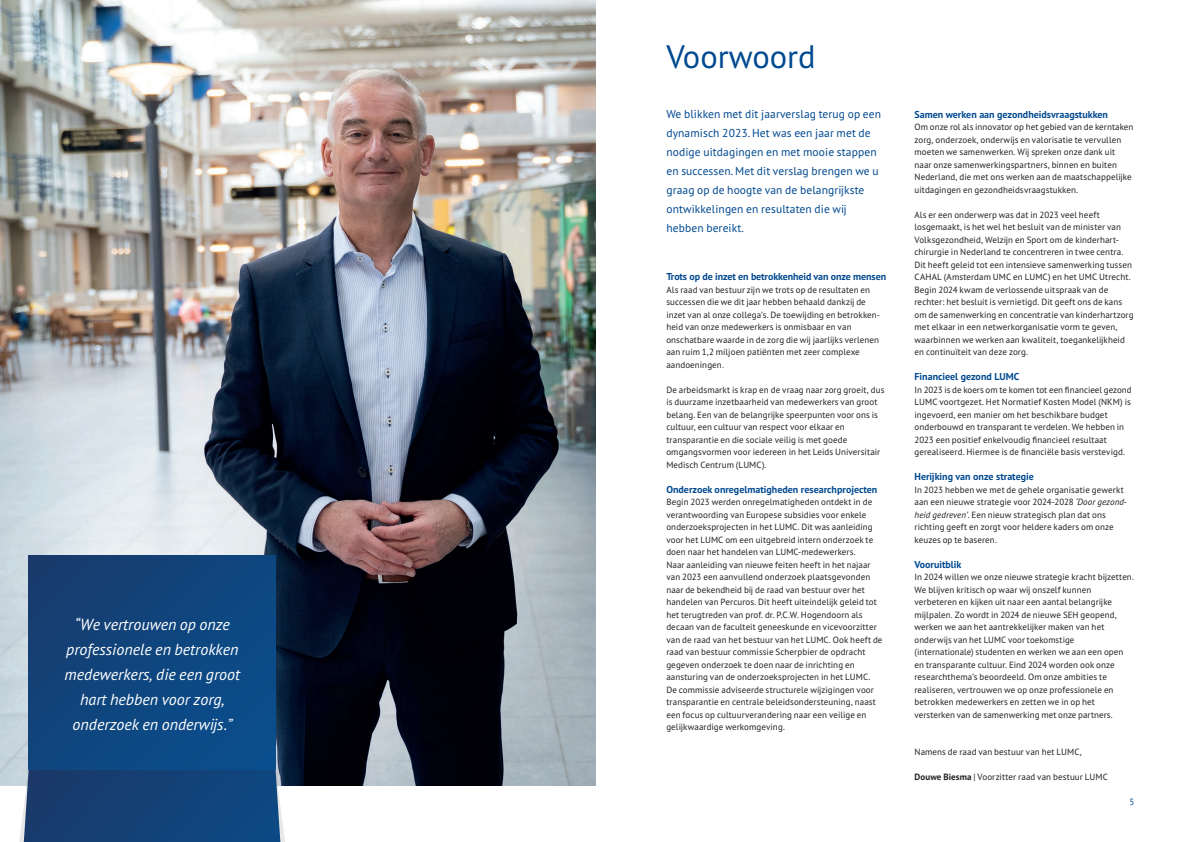
<style>
.page{position:relative;width:1191px;height:842px;background:#fff}
.page>*{position:absolute;margin:0;border:0;box-sizing:border-box;transform-origin:0 0}
.kop_blauw{font:32.5px "PT Sans Pro";color:#014990}
.uitgelicht_diap{font:italic 16px/25px "PT Sans Pro";color:#fff;text-align:center}
.intro{font:11.5px/19px "PT Sans Pro";letter-spacing:.01em;color:#014990}
.subkopje_blauw{font:700 10px "PT Sans Pro";color:#014990}
.broodtekst{font:9px/12.5px "PT Sans Pro";letter-spacing:.01em;color:#231f20}
.t1{font:9px "PT Sans Pro";color:#014990}
.s1{font-style:italic}
.s2{font-weight:700}
</style>
<div class="page">
<img style="left:0;top:0;width:595px;height:785px">
<svg style="left:0;top:769px;width:304px;height:73px;background:#355c89"></svg>
<div style="left:29px;top:555px;width:246px;height:214px;background:linear-gradient(to right,#144074,#0b4b88)"></div>
<p class="uitgelicht_diap" style="left:65px;top:611px;width:177px">“We vertrouwen op onze professionele en betrokken medewerkers, die een groot hart hebben voor zorg, onderzoek en onderwijs.”</p>
<p class="kop_blauw" style="left:666px;top:35px;width:151px">Voorwoord</p>
<p class="intro" style="left:666px;top:104px;width:216px">We blikken met dit jaarverslag terug op een dynamisch 2023. Het was een jaar met de nodige uitdagingen en met mooie stappen en successen. Met dit verslag brengen we u graag op de hoogte van de belangrijkste ontwikkelingen en resultaten die wij hebben bereikt.</p>
<p class="subkopje_blauw" style="left:666px;top:270px;width:221px">Trots op de inzet en betrokkenheid van onze mensen</p>
<p class="broodtekst" style="left:666px;top:283px;width:215px">Als raad van bestuur zijn we trots op de resultaten en successen die we dit jaar hebben behaald dankzij de inzet van al onze collega’s. De toewijding en betrokken&shy;heid van onze medewerkers is onmisbaar en van onschatbare waarde in de zorg die wij jaarlijks verlenen aan ruim 1,2 miljoen patiënten met zeer complexe aandoeningen.</p>
<p class="broodtekst" style="left:666px;top:383px;width:220px">De arbeidsmarkt is krap en de vraag naar zorg groeit, dus is duurzame inzetbaarheid van medewerkers van groot belang. Een van de belangrijke speerpunten voor ons is cultuur, een cultuur van respect voor elkaar en transparantie en die sociale veilig is met goede omgangsvormen voor iedereen in het Leids Universitair Medisch Centrum (LUMC).</p>
<p class="subkopje_blauw" style="left:666px;top:482px;width:212px">Onderzoek onregelmatigheden researchprojecten</p>
<p class="broodtekst" style="left:666px;top:495px;width:218px">Begin 2023 werden onregelmatigheden ontdekt in de verantwoording van Europese subsidies voor enkele onderzoeksprojecten in het LUMC. Dit was aanleiding voor het LUMC om een uitgebreid intern onderzoek te doen naar het handelen van LUMC-medewerkers.<br>Naar aanleiding van nieuwe feiten heeft in het najaar van 2023 een aanvullend onderzoek plaatsgevonden naar de bekendheid bij de raad van bestuur over het handelen van Percuros. Dit heeft uiteindelijk geleid tot het terugtreden van prof. dr. P.C.W. Hogendoorn als decaan van de faculteit geneeskunde en vicevoorzitter van de raad van het bestuur van het LUMC. Ook heeft de raad van bestuur commissie Scherpbier de opdracht gegeven onderzoek te doen naar de inrichting en aansturing van de onderzoeksprojecten in het LUMC.<br>De commissie adviseerde structurele wijzigingen voor transparantie en centrale beleidsondersteuning, naast een focus op cultuurverandering naar een veilige en gelijkwaardige werkomgeving.</p>
<p class="subkopje_blauw" style="left:914px;top:107px;width:195px">Samen werken aan gezondheidsvraagstukken</p>
<p class="broodtekst" style="left:914px;top:120px;width:220px">Om onze rol als innovator op het gebied van de kerntaken zorg, onderzoek, onderwijs en valorisatie te vervullen moeten we samenwerken. Wij spreken onze dank uit naar onze samenwerkingspartners, binnen en buiten Nederland, die met ons werken aan de maatschappelijke uitdagingen en gezondheidsvraagstukken.</p>
<p class="broodtekst" style="left:914px;top:208px;width:220px">Als er een onderwerp was dat in 2023 veel heeft losgemaakt, is het wel het besluit van de minister van Volksgezondheid, Welzijn en Sport om de kinderhart&shy;chirurgie in Nederland te concentreren in twee centra.<br>Dit heeft geleid tot een intensieve samenwerking tussen CAHAL (Amsterdam UMC en LUMC) en het UMC Utrecht.<br>Begin 2024 kwam de verlossende uitspraak van de rechter: het besluit is vernietigd. Dit geeft ons de kans om de samenwerking en concentratie van kinderhartzorg met elkaar in een netwerkorganisatie vorm te geven, waarbinnen we werken aan kwaliteit, toegankelijkheid en continuïteit van deze zorg.</p>
<p class="subkopje_blauw" style="left:914px;top:370px;width:106px">Financieel gezond LUMC</p>
<p class="broodtekst" style="left:914px;top:383px;width:219px">In 2023 is de koers om te komen tot een financieel gezond LUMC voortgezet. Het Normatief Kosten Model (NKM) is ingevoerd, een manier om het beschikbare budget onderbouwd en transparant te verdelen. We hebben in 2023 een positief enkelvoudig financieel resultaat gerealiseerd. Hiermee is de financiële basis verstevigd.</p>
<p class="subkopje_blauw" style="left:914px;top:470px;width:121px">Herijking van onze strategie</p>
<p class="broodtekst" style="left:914px;top:483px;width:214px">In 2023 hebben we met de gehele organisatie gewerkt aan een nieuwe strategie voor 2024-2028 <span class="s1">‘Door gezond&shy;heid gedreven’</span>. Een nieuw strategisch plan dat ons richting geeft en zorgt voor heldere kaders om onze keuzes op te baseren.</p>
<p class="subkopje_blauw" style="left:914px;top:557px;width:48px">Vooruitblik</p>
<p class="broodtekst" style="left:914px;top:570px;width:221px">In 2024 willen we onze nieuwe strategie kracht bijzetten.<br>We blijven kritisch op waar wij onszelf kunnen verbeteren en kijken uit naar een aantal belangrijke mijlpalen. Zo wordt in 2024 de nieuwe SEH geopend, werken we aan het aantrekkelijker maken van het onderwijs van het LUMC voor toekomstige (internationale) studenten en werken we aan een open en transparante cultuur. Eind 2024 worden ook onze researchthema’s beoordeeld. Om onze ambities te realiseren, vertrouwen we op onze professionele en betrokken medewerkers en zetten we in op het versterken van de samenwerking met onze partners.</p>
<p class="broodtekst" style="left:914px;top:745px;width:169px">Namens de raad van bestuur van het LUMC,</p>
<p class="broodtekst" style="left:914px;top:770px;width:195px"><span class="s2">Douwe Biesma</span> | Voorzitter raad van bestuur LUMC</p>
<p class="t1" style="left:1129px;top:796px;width:6px">5</p>
</div>
